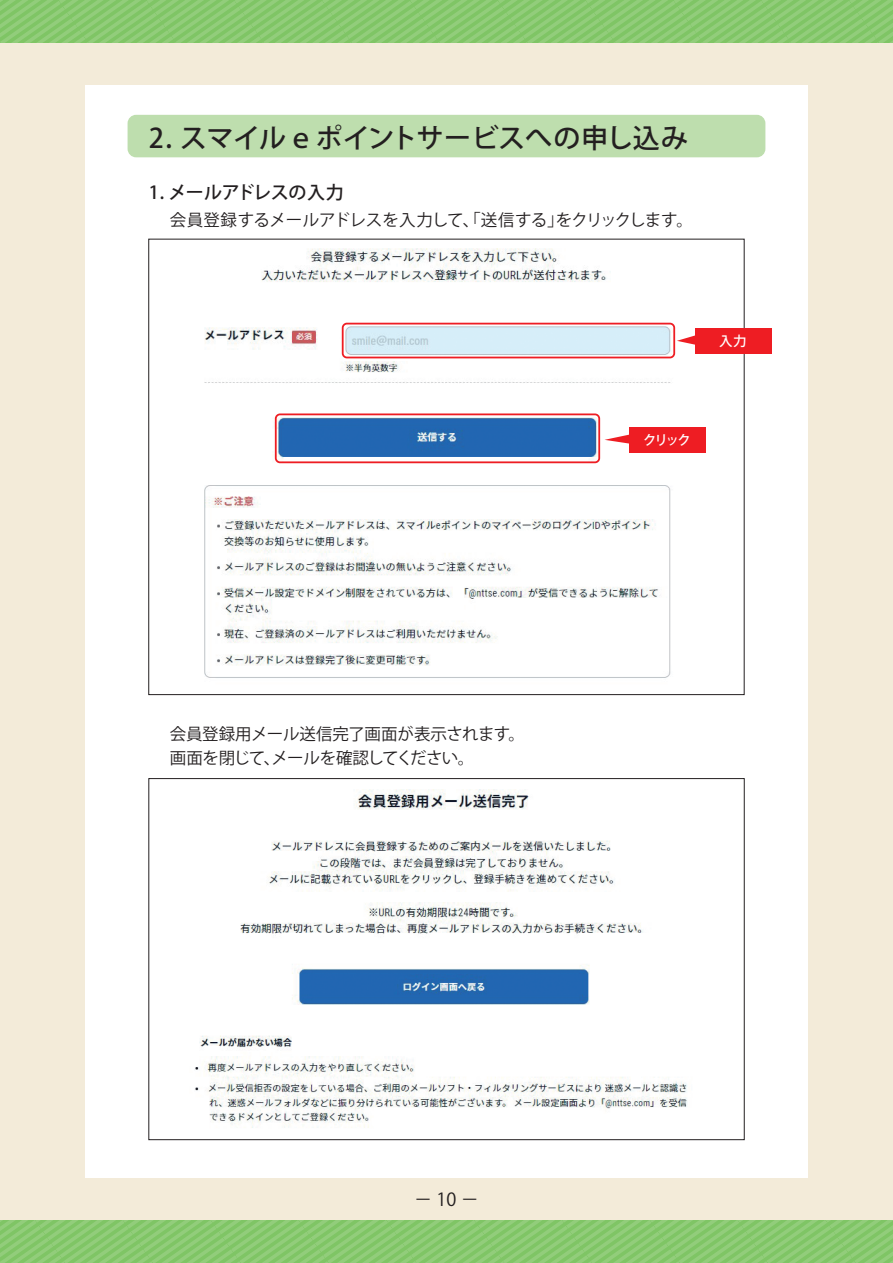
<style>
.page{position:relative;width:893px;height:1263px;background:#f3ebd9}
.page>*{position:absolute;margin:0;border:0;box-sizing:border-box;transform-origin:0 0}
.t1{font:500 27px "Koz Go Pro";letter-spacing:.005em;color:#231f20}
.t2{font:500 18px "Koz Go Pro";letter-spacing:-.03em;color:#231f20}
.t3{font:18px "Koz Go Pro";color:#231f20}
.t4{font:16.5px/24px "Koz Go Pro";letter-spacing:-.02em;color:#231f20}
.t5{font:500 13.5px "Koz Go Pro";letter-spacing:-.155em;color:#fff}
</style>
<div class="page">
<div style="left:0;top:0;width:893px;height:43px;background:#88c96f"></div>
<div style="left:0;top:1220px;width:893px;height:43px;background:#88c96f"></div>
<div style="left:85px;top:85px;width:723px;height:1093px;background:#fff"></div>
<div style="left:128px;top:115px;width:637px;height:42px;background:#bedeae;border-radius:9px"></div>
<img style="left:204px;top:248px;width:539px;height:430px">
<img style="left:195px;top:789px;width:492px;height:339px">
<div style="left:629px;top:427px;width:76px;height:25px;background:#ee1d23"></div>
<svg style="left:604px;top:433px;width:25px;height:11px"></svg>
<div style="left:695px;top:328px;width:76px;height:25px;background:#ee1d23"></div>
<svg style="left:677px;top:334px;width:18px;height:11px"></svg>
<div style="left:275px;top:413px;width:325px;height:50px;border:2px solid #ee1d23;border-radius:4px"></div>
<div style="left:342px;top:323px;width:333px;height:35px;border:2px solid #ee1d23;border-radius:4px"></div>
<h1 class="t1" style="left:149px;top:120px;width:541px">2. スマイルｅポイントサービスへの申し込み</h1>
<p class="t2" style="left:149px;top:181px;width:196px">1. メールアドレスの入力</p>
<p class="t4" style="left:170px;top:209px;width:525px">会員登録するメールアドレスを入力して、「送信する」をクリックします。</p>
<p class="t5" style="left:719px;top:332px;width:29px">入力</p>
<p class="t5" style="left:643px;top:431px;width:49px">クリック</p>
<p class="t4" style="left:170px;top:722px;width:357px">会員登録用メール送信完了画面が表示されます。画面を閉じて、メールを確認してください。</p>
<p class="t3" style="left:414px;top:1188px;width:66px">－10－</p>
</div>
